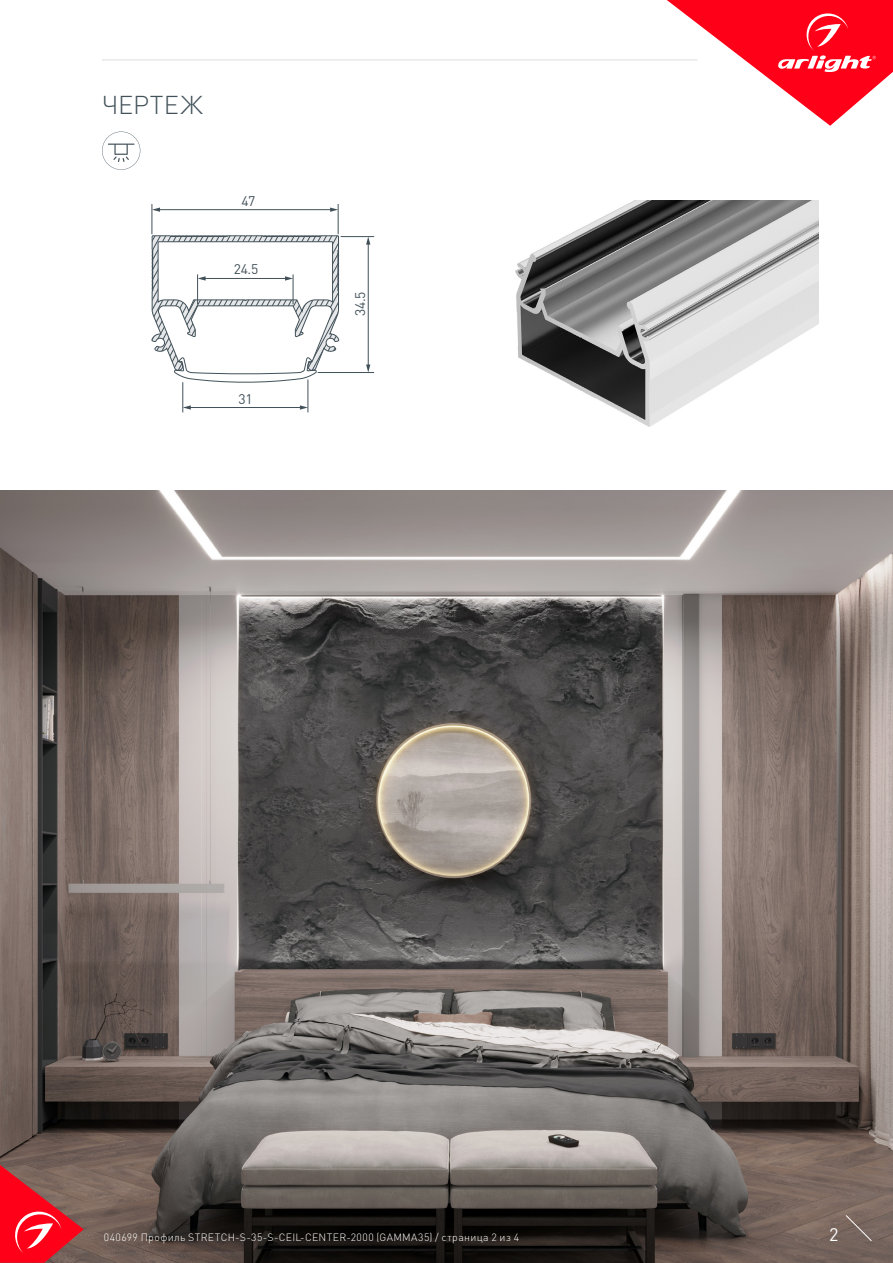
<style>
.page{position:relative;width:893px;height:1263px;background:#fff}
.page>*{position:absolute;margin:0;border:0;box-sizing:border-box;transform-origin:0 0}
.t1{font:300 25.5px "DIN Pro";letter-spacing:.01em;color:#425159}
.t2{font:18px "DIN Pro";color:#fff}
.t3{font:13.8px "DIN Pro";letter-spacing:-.025em;color:#425159}
.t4{font:300 10.5px "DIN Pro";letter-spacing:.04em;color:#fff}
</style>
<div class="page">
<hr style="left:318px;top:372px;width:56px;height:1px;background:#425159">
<hr style="left:341px;top:236px;width:33px;height:1px;background:#425159">
<hr style="left:183px;top:382px;width:1px;height:30px;background:#425159">
<hr style="left:308px;top:379px;width:1px;height:33px;background:#425159">
<hr style="left:152px;top:204px;width:1px;height:30px;background:#425159">
<hr style="left:338px;top:204px;width:1px;height:30px;background:#425159">
<hr style="left:189px;top:407px;width:112px;height:1px;background:#425159">
<svg style="left:300px;top:405px;width:8px;height:5px"></svg>
<svg style="left:183px;top:405px;width:8px;height:5px"></svg>
<hr style="left:159px;top:209px;width:173px;height:1px;background:#425159">
<svg style="left:330px;top:207px;width:8px;height:5px"></svg>
<svg style="left:152px;top:207px;width:8px;height:5px"></svg>
<hr style="left:368px;top:243px;width:1px;height:123px;background:#425159">
<svg style="left:366px;top:237px;width:4px;height:8px"></svg>
<svg style="left:366px;top:364px;width:4px;height:8px"></svg>
<svg style="left:151px;top:234px;width:189px;height:149px"></svg>
<img style="left:0;top:490px;width:893px;height:773px">
<svg style="left:0;top:1165px;width:84px;height:98px"></svg>
<svg style="left:845px;top:1215px;width:27px;height:26px"></svg>
<svg style="left:667px;top:0;width:226px;height:126px"></svg>
<hr style="left:102px;top:60px;width:595px;height:1px;background:#dcdddf">
<img style="left:515px;top:201px;width:304px;height:226px">
<svg style="left:102px;top:132px;width:38px;height:38px"></svg>
<p class="t1" style="left:102px;top:87px;width:102px">ЧЕРТЕЖ</p>
<p class="t3" style="left:241px;top:192px;width:16px">47</p>
<p class="t3" style="left:234px;top:260px;width:26px">24.5</p>
<p class="t3" style="left:239px;top:390px;width:16px">31</p>
<p class="t3" style="left:351px;top:316px;width:26px;rotate:-90deg">34.5</p>
<p class="t4" style="left:104px;top:1230px;width:417px">040699 Профиль STRETCH-S-35-S-CEIL-CENTER-2000 (GAMMA35) / страница 2 из 4</p>
<p class="t2" style="left:829px;top:1222px;width:11px">2</p>
</div>
